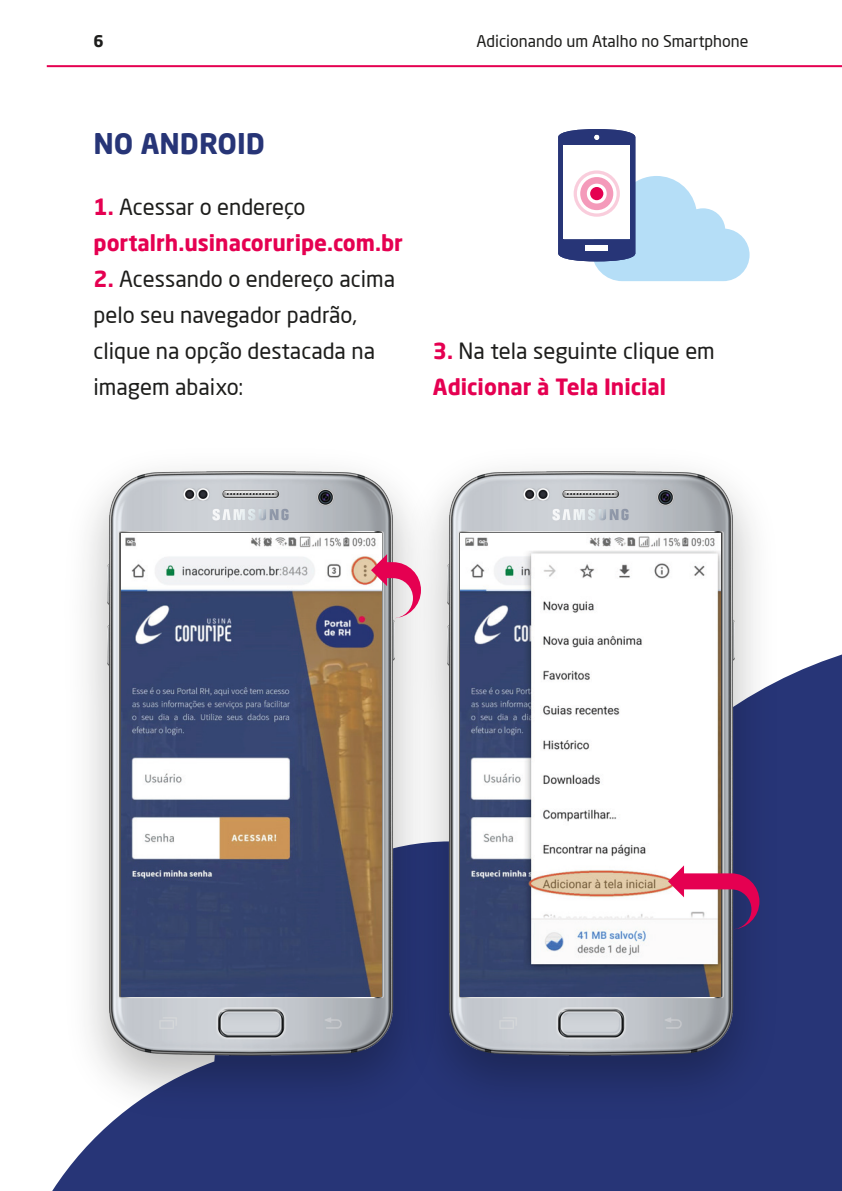
<style>
.page{position:relative;width:842px;height:1191px;background:#fff}
.page>*{position:absolute;margin:0;border:0;box-sizing:border-box;transform-origin:0 0}
.t1{font:700 28px "Neo Sans Pro";color:#273577}
.t2{font:700 22px/36px "Neo Sans Pro";color:#e50051}
.t3{font:22px/36px "Neo Sans Pro";color:#1d1d1b}
.t4{font:16px "Neo Sans Pro";color:#1d1d1b}
.t5{font:700 16px "Neo Sans Pro";color:#1d1d1b}
.s1{font-weight:400;color:#1d1d1b}
.s2{font-weight:700;color:#e50051}
</style>
<div class="page">
<div style="left:52px;top:654px;width:790px;height:537px;background:#273577"></div>
<img style="left:454px;top:497px;width:339px;height:638px">
<img style="left:454px;top:471px;width:280px;height:586px">
<img style="left:461px;top:533px;width:260px;height:463px">
<img style="left:52px;top:491px;width:402px;height:644px">
<img style="left:108px;top:471px;width:287px;height:586px">
<img style="left:121px;top:533px;width:261px;height:463px">
<svg style="left:668px;top:865px;width:91px;height:64px"></svg>
<svg style="left:371px;top:554px;width:50px;height:64px"></svg>
<svg style="left:558px;top:129px;width:191px;height:152px"></svg>
<div style="left:586px;top:245px;width:22px;height:5px;background:#fff"></div>
<hr style="left:47px;top:65px;width:795px;height:2px;background:#e50051">
<p class="t5" style="left:94px;top:31px;width:12px">6</p>
<p class="t4" style="left:476px;top:31px;width:273px">Adicionando um Atalho no Smartphone</p>
<p class="t1" style="left:94px;top:125px;width:173px">NO ANDROID</p>
<p class="t2" style="left:94px;top:189px;width:311px">1. <span class="s1">Acessar o endereço </span>portalrh.usinacoruripe.com.br</p>
<p class="t3" style="left:94px;top:261px;width:303px"><span class="s2">2.</span> Acessando o endereço acima pelo seu navegador padrão, clique na opção destacada na imagem abaixo:</p>
<p class="t2" style="left:433px;top:332px;width:283px">3. <span class="s1">Na tela seguinte clique em<br></span>Adicionar à Tela Inicial</p>
</div>
